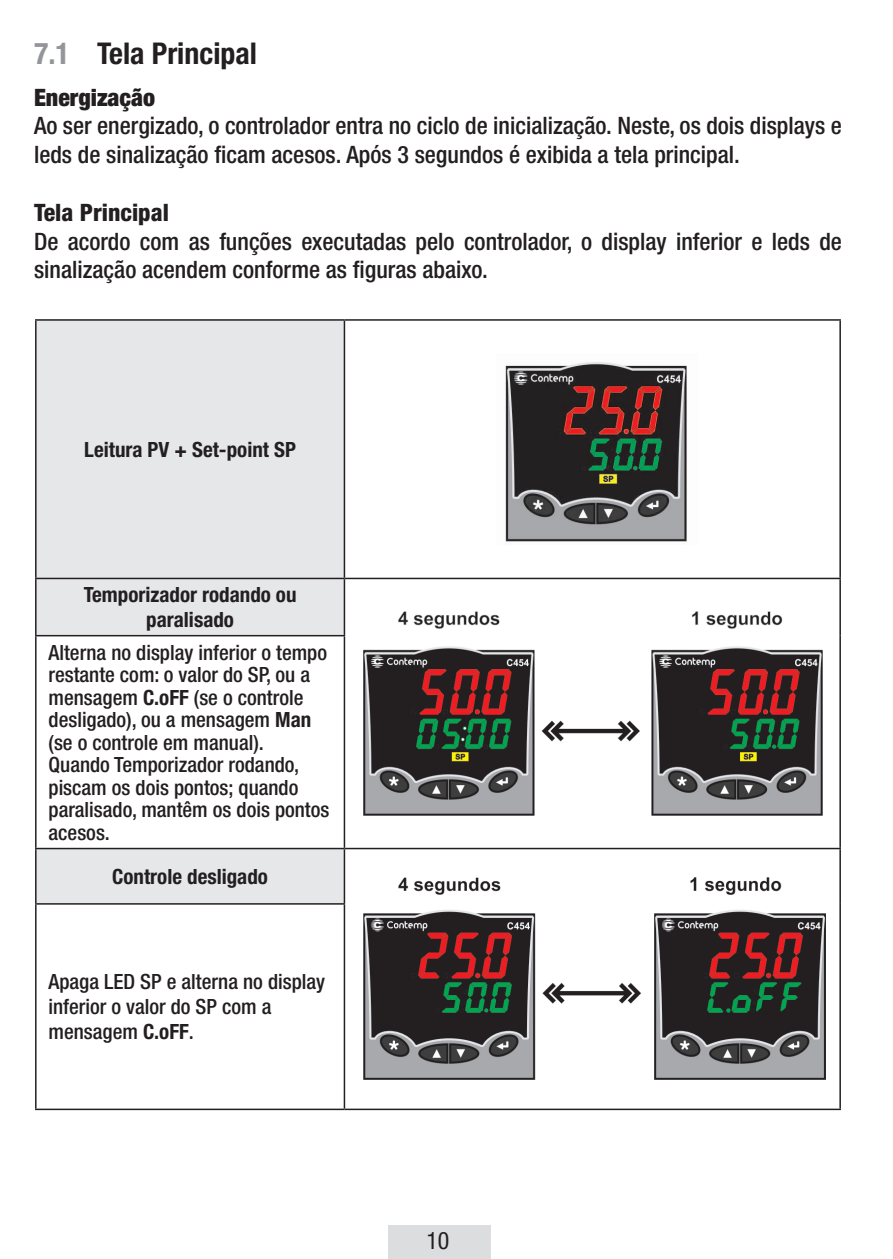
<style>
.page{position:relative;width:893px;height:1259px;background:#fff}
.page>*{position:absolute;margin:0;border:0;box-sizing:border-box;transform-origin:0 0}
.t1{font:700 condensed 30px "Helvetica Neue LT Std";color:#231f20}
.t2{font:500 condensed 24px/28.8px "Helvetica Neue LT Std";color:#231f20}
.t3{font:800 condensed 24px "Helvetica Neue LT Std";color:#231f20}
.t4{font:900 condensed 24px "Helvetica Neue LT Std";color:#231f20}
.t5{font:condensed 24px "Helvetica Neue LT Std";color:#231f20}
.t6{font:500 condensed 21px/22.5px "Helvetica Neue LT Std";color:#231f20}
.t7{font:700 condensed 21px/25.2px "Helvetica Neue LT Std";color:#231f20;text-align:center}
.s1{color:#939598}
.s2{font-weight:700}
</style>
<div class="page">
<div style="left:388px;top:1225px;width:103px;height:34px;background:#dcdddf"></div>
<svg style="left:37px;top:321px;width:307px;height:582px;fill:#e6e7e9"></svg>
<hr style="left:35px;top:319px;width:309px;height:2px;background:#231f20">
<hr style="left:35px;top:321px;width:2px;height:257px;background:#231f20">
<hr style="left:344px;top:319px;width:497px;height:2px;background:#231f20">
<hr style="left:344px;top:321px;width:1px;height:257px;background:#231f20">
<hr style="left:839px;top:321px;width:2px;height:257px;background:#231f20">
<hr style="left:35px;top:578px;width:309px;height:1px;background:#231f20">
<hr style="left:35px;top:579px;width:2px;height:56px;background:#231f20">
<hr style="left:344px;top:578px;width:497px;height:1px;background:#231f20">
<hr style="left:344px;top:579px;width:1px;height:56px;background:#231f20">
<hr style="left:839px;top:579px;width:2px;height:56px;background:#231f20">
<hr style="left:35px;top:635px;width:310px;height:1px;background:#231f20">
<hr style="left:35px;top:636px;width:2px;height:212px;background:#231f20">
<hr style="left:344px;top:636px;width:1px;height:212px;background:#231f20">
<hr style="left:839px;top:635px;width:2px;height:213px;background:#231f20">
<hr style="left:35px;top:848px;width:309px;height:1px;background:#231f20">
<hr style="left:35px;top:849px;width:2px;height:54px;background:#231f20">
<hr style="left:344px;top:848px;width:497px;height:1px;background:#231f20">
<hr style="left:344px;top:849px;width:1px;height:54px;background:#231f20">
<hr style="left:839px;top:849px;width:2px;height:55px;background:#231f20">
<hr style="left:35px;top:903px;width:310px;height:1px;background:#231f20">
<hr style="left:35px;top:904px;width:2px;height:204px;background:#231f20">
<hr style="left:344px;top:904px;width:1px;height:204px;background:#231f20">
<hr style="left:839px;top:904px;width:2px;height:204px;background:#231f20">
<hr style="left:35px;top:1108px;width:309px;height:2px;background:#231f20">
<hr style="left:344px;top:1108px;width:497px;height:2px;background:#231f20">
<img style="left:505px;top:362px;width:182px;height:180px">
<img style="left:363px;top:611px;width:459px;height:204px">
<img style="left:363px;top:877px;width:463px;height:202px">
<h1 class="t1" style="left:34px;top:35px;width:225px"><span class="s1">7.1</span> Tela Principal</h1>
<p class="t4" style="left:34px;top:82px;width:123px">Energização</p>
<p class="t2" style="left:34px;top:111px;width:809px">Ao ser energizado, o controlador entra no ciclo de inicialização. Neste, os dois displays e leds de sinalização ficam acesos. Após 3 segundos é exibida a tela principal.</p>
<p class="t3" style="left:34px;top:197px;width:136px">Tela Principal</p>
<p class="t2" style="left:34px;top:226px;width:809px">De acordo com as funções executadas pelo controlador, o display inferior e leds de sinalização acendem conforme as figuras abaixo.</p>
<p class="t7" style="left:84px;top:436px;width:213px">Leitura PV + Set-point SP</p>
<p class="t7" style="left:84px;top:581px;width:214px">Temporizador rodando ou paralisado</p>
<p class="t6" style="left:49px;top:640px;width:282px">Alterna no display inferior o tempo restante com: o valor do SP, ou a mensagem <span class="s2">C.oFF</span> (se o controle desligado), ou a mensagem <span class="s2">Man </span>(se o controle em manual).<br>Quando Temporizador rodando, piscam os dois pontos; quando paralisado, mantêm os dois pontos acesos.</p>
<p class="t7" style="left:112px;top:863px;width:157px">Controle desligado</p>
<p class="t6" style="left:49px;top:968px;width:278px;line-height:25.2px">Apaga LED SP e alterna no display inferior o valor do SP com a mensagem <span class="s2">C.oFF</span>.</p>
<p class="t5" style="left:426px;top:1226px;width:25px">10</p>
</div>
